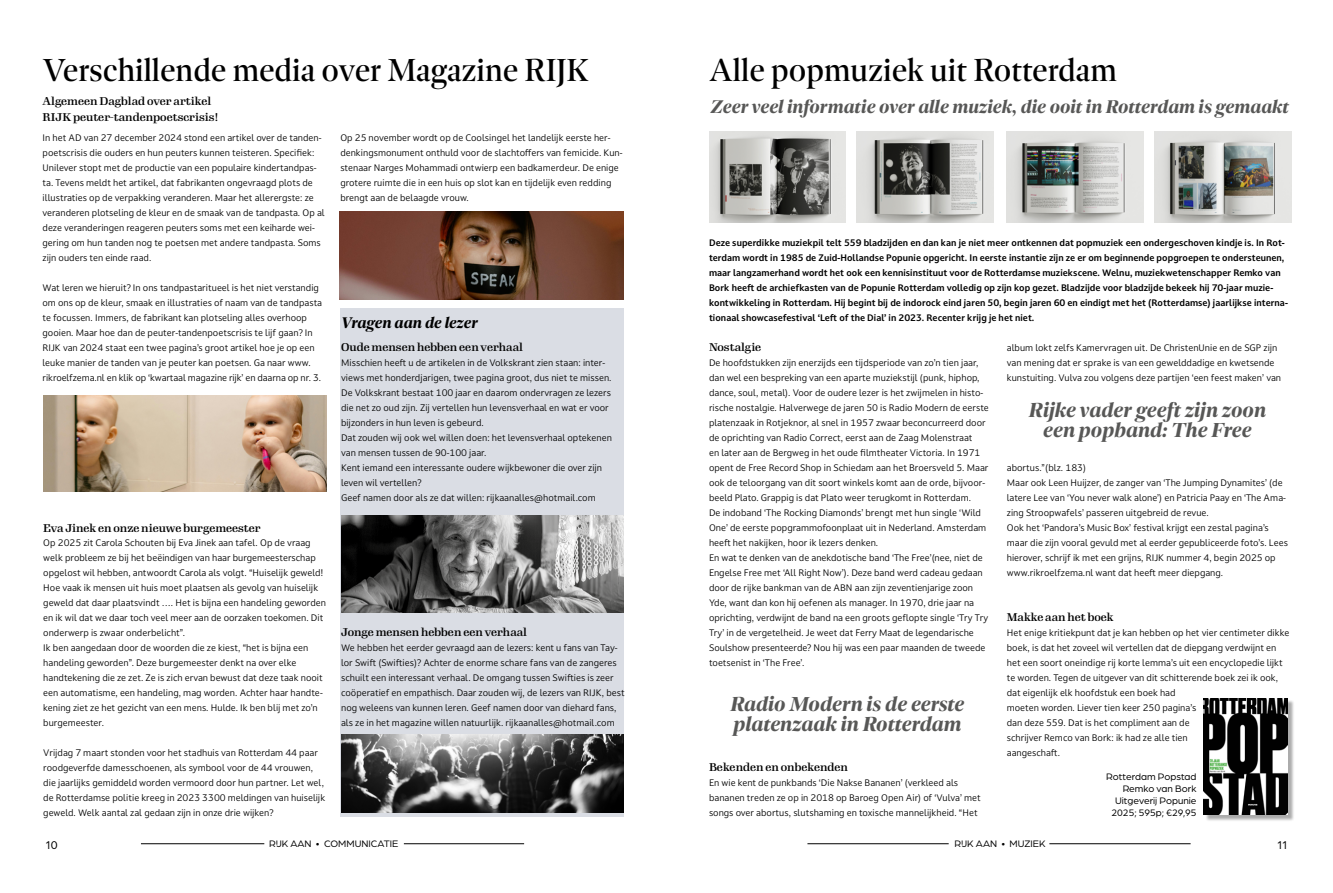
<style>
.page{position:relative;width:1333px;height:893px;background:#fff}
.page>*{position:absolute;margin:0;border:0;box-sizing:border-box;transform-origin:0 0}
.t1{font:33px "Dejanire Headline";color:#000}
.t2{font:italic 700 21px/20px "Dejanire Headline";color:#575756}
.t3{font:italic 700 19px "Dejanire Headline";color:#575756}
.t4{font:italic 700 16px "Dejanire Headline";color:#000}
.t5{font:12px "Arboria";color:#000}
.t6{font:500 11px/16px "Gimlet Display";color:#000}
.t7{font:10px/12px "Arboria";color:#000;text-align:right}
.t8{font:9px/15px "Darkmode Darkmode On";color:#000}
.t9{font:700 9px/15px "Darkmode Darkmode On";color:#000}
</style>
<div class="page">
<hr style="left:404px;top:843px;width:120px;height:1px;background:#000">
<hr style="left:141px;top:843px;width:123px;height:1px;background:#000">
<div style="left:340px;top:308px;width:284px;height:508px;background:#dadde4"></div>
<img style="left:340px;top:212px;width:284px;height:87px">
<img style="left:43px;top:395px;width:283px;height:97px">
<img style="left:341px;top:515px;width:283px;height:97px">
<img style="left:341px;top:734px;width:283px;height:78px">
<hr style="left:1049px;top:843px;width:141px;height:1px;background:#000">
<hr style="left:807px;top:843px;width:141px;height:1px;background:#000">
<div style="left:1205px;top:700px;width:89px;height:122px;background:#000;opacity:.33"></div>
<img style="left:1203px;top:698px;width:84px;height:117px">
<img style="left:709px;top:131px;width:136px;height:91px">
<img style="left:856px;top:131px;width:137px;height:91px">
<img style="left:1006px;top:131px;width:137px;height:91px">
<img style="left:1154px;top:131px;width:136px;height:91px">
<h1 class="t1" style="left:43px;top:51px;width:548px">Verschillende media over Magazine RIJK</h1>
<p class="t6" style="left:43px;top:92px;width:177px">Algemeen Dagblad over artikel<br>RIJK peuter-tandenpoetscrisis!</p>
<p class="t8" style="left:43px;top:130px;width:284px">In het AD van 27 december 2024 stond een artikel over de tanden&shy;poetscrisis die ouders en hun peuters kunnen teisteren. Specifiek:<br>Unilever stopt met de productie van een populaire kindertandpas&shy;ta. Tevens meldt het artikel, dat fabrikanten ongevraagd plots de illustraties op de verpakking veranderen. Maar het allerergste: ze veranderen plotseling de kleur en de smaak van de tandpasta. Op al deze veranderingen reageren peuters soms met een keiharde wei&shy;gering om hun tanden nog te poetsen met andere tandpasta. Soms zijn ouders ten einde raad.</p>
<p class="t8" style="left:43px;top:280px;width:281px">Wat leren we hieruit? In ons tandpastaritueel is het niet verstandig om ons op de kleur, smaak en illustraties of naam van de tandpasta te focussen. Immers, de fabrikant kan plotseling alles overhoop gooien. Maar hoe dan de peuter-tandenpoetscrisis te lijf gaan? In RIJK van 2024 staat een twee pagina’s groot artikel hoe je op een leuke manier de tanden van je peuter kan poetsen. Ga naar www. rikroelfzema.nl en klik op ‘kwartaal magazine rijk’ en daarna op nr. 3.</p>
<p class="t6" style="left:43px;top:520px;width:219px">Eva Jinek en onze nieuwe burgemeester</p>
<p class="t8" style="left:43px;top:535px;width:284px">Op 2025 zit Carola Schouten bij Eva Jinek aan tafel. Op de vraag welk probleem ze bij het beëindigen van haar burgemeesterschap opgelost wil hebben, antwoordt Carola als volgt. “Huiselijk geweld!<br>Hoe vaak ik mensen uit huis moet plaatsen als gevolg van huiselijk geweld dat daar plaatsvindt …. Het is bijna een handeling geworden en ik wil dat we daar toch veel meer aan de oorzaken toekomen. Dit onderwerp is zwaar onderbelicht”.<br>Ik ben aangedaan door de woorden die ze kiest, “het is bijna een handeling geworden”. Deze burgemeester denkt na over elke handtekening die ze zet. Ze is zich ervan bewust dat deze taak nooit een automatisme, een handeling, mag worden. Achter haar handte&shy;kening ziet ze het gezicht van een mens. Hulde. Ik ben blij met zo’n burgemeester.</p>
<p class="t8" style="left:43px;top:745px;width:283px">Vrijdag 7 maart stonden voor het stadhuis van Rotterdam 44 paar roodgeverfde damesschoenen, als symbool voor de 44 vrouwen, die jaarlijks gemiddeld worden vermoord door hun partner. Let wel, de Rotterdamse politie kreeg in 2023 3300 meldingen van huiselijk geweld. Welk aantal zal gedaan zijn in onze drie wijken?</p>
<p class="t8" style="left:340px;top:130px;width:284px">Op 25 november wordt op de Coolsingel het landelijk eerste her&shy;denkingsmonument onthuld voor de slachtoffers van femicide. Kun&shy;stenaar Narges Mohammadi ontwierp een badkamerdeur. De enige grotere ruimte die in een huis op slot kan en tijdelijk even redding brengt aan de belaagde vrouw.</p>
<h3 class="t4" style="left:341px;top:313px;width:138px">Vragen aan de lezer</h3>
<p class="t6" style="left:341px;top:339px;width:183px">Oude mensen hebben een verhaal</p>
<p class="t8" style="left:341px;top:355px;width:272px">Misschien heeft u de artikelen in de Volkskrant zien staan: inter&shy;views met honderdjarigen, twee pagina groot, dus niet te missen.<br>De Volkskrant bestaat 100 jaar en daarom ondervragen ze lezers die net zo oud zijn. Zij vertellen hun levensverhaal en wat er voor bijzonders in hun leven is gebeurd.<br>Dat zouden wij ook wel willen doen: het levensverhaal optekenen van mensen tussen de 90-100 jaar.<br>Kent iemand een interessante oudere wijkbewoner die over zijn leven wil vertellen?<br>Geef namen door als ze dat willen: rijkaanalles@hotmail.com</p>
<p class="t6" style="left:341px;top:624px;width:187px">Jonge mensen hebben een verhaal</p>
<p class="t8" style="left:341px;top:640px;width:285px">We hebben het eerder gevraagd aan de lezers: kent u fans van Tay&shy;lor Swift (Swifties)? Achter de enorme schare fans van de zangeres schuilt een interessant verhaal. De omgang tussen Swifties is zeer coöperatief en empathisch. Daar zouden wij, de lezers van RIJK, best nog weleens van kunnen leren. Geef namen door van diehard fans, als ze in het magazine willen natuurlijk. rijkaanalles@hotmail.com</p>
<h1 class="t1" style="left:709px;top:51px;width:409px">Alle popmuziek uit Rotterdam</h1>
<h3 class="t3" style="left:710px;top:96px;width:580px">Zeer veel informatie over alle muziek, die ooit in Rotterdam is gemaakt</h3>
<p class="t9" style="left:709px;top:235px;width:580px">Deze superdikke muziekpil telt 559 bladzijden en dan kan je niet meer ontkennen dat popmuziek een ondergeschoven kindje is. In Rot&shy;terdam wordt in 1985 de Zuid-Hollandse Popunie opgericht. In eerste instantie zijn ze er om beginnende popgroepen te ondersteunen, maar langzamerhand wordt het ook een kennisinstituut voor de Rotterdamse muziekscene. Welnu, muziekwetenschapper Remko van Bork heeft de archiefkasten van de Popunie Rotterdam volledig op zijn kop gezet. Bladzijde voor bladzijde bekeek hij 70-jaar muzie&shy;kontwikkeling in Rotterdam. Hij begint bij de indorock eind jaren 50, begin jaren 60 en eindigt met het (Rotterdamse) jaarlijkse interna&shy;tionaal showcasefestival ‘Left of the Dial’ in 2023. Recenter krijg je het niet.</p>
<p class="t6" style="left:709px;top:339px;width:54px">Nostalgie</p>
<p class="t8" style="left:709px;top:355px;width:281px">De hoofdstukken zijn enerzijds een tijdsperiode van zo’n tien jaar, dan wel een bespreking van een aparte muziekstijl (punk, hiphop, dance, soul, metal). Voor de oudere lezer is het zwijmelen in histo&shy;rische nostalgie. Halverwege de jaren 50 is Radio Modern de eerste platenzaak in Rotjeknor, al snel in 1957 zwaar beconcurreerd door de oprichting van Radio Correct, eerst aan de Zaag Molenstraat<br>en later aan de Bergweg in het oude filmtheater Victoria. In 1971 opent de Free Record Shop in Schiedam aan het Broersveld 5. Maar ook de teloorgang van dit soort winkels komt aan de orde, bijvoor&shy;beeld Plato. Grappig is dat Plato weer terugkomt in Rotterdam.<br>De indoband ‘The Rocking Diamonds’ brengt met hun single ‘Wild One’ de eerste popgrammofoonplaat uit in Nederland. Amsterdam heeft het nakijken, hoor ik lezers denken.<br>En wat te denken van de anekdotische band ‘The Free’(nee, niet de Engelse Free met ‘All Right Now’). Deze band werd cadeau gedaan door de rijke bankman van de ABN aan zijn zeventienjarige zoon Yde, want dan kon hij oefenen als manager. In 1970, drie jaar na oprichting, verdwijnt de band na een groots geflopte single ‘Try Try Try’ in de vergetelheid. Je weet dat Ferry Maat de legendarische Soulshow presenteerde? Nou hij was een paar maanden de tweede toetsenist in ‘The Free’.</p>
<h2 class="t2" style="left:730px;top:694px;width:235px">Radio Modern is de eerste platenzaak in Rotterdam</h2>
<p class="t6" style="left:709px;top:759px;width:140px">Bekenden en onbekenden</p>
<p class="t8" style="left:709px;top:775px;width:273px">En wie kent de punkbands ‘Die Nakse Bananen’ (verkleed als bananen treden ze op in 2018 op Baroeg Open Air) of ‘Vulva’ met songs over abortus, slutshaming en toxische mannelijkheid. “Het</p>
<p class="t8" style="left:1006px;top:340px;width:276px">album lokt zelfs Kamervragen uit. De ChristenUnie en de SGP zijn van mening dat er sprake is van een gewelddadige en kwetsende kunstuiting. Vulva zou volgens deze partijen ‘een feest maken’ van</p>
<h2 class="t2" style="left:1028px;top:400px;width:239px;text-align:center">Rijke vader geeft zijn zoon een popband: The Free</h2>
<p class="t8" style="left:1006px;top:460px;width:282px">abortus.”(blz. 183)<br>Maar ook Leen Huijzer, de zanger van ‘The Jumping Dynamites’ (de latere Lee van ‘You never walk alone’) en Patricia Paay en ‘The Ama&shy;zing Stroopwafels’ passeren uitgebreid de revue.<br>Ook het ‘Pandora’s Music Box’ festival krijgt een zestal pagina’s maar die zijn vooral gevuld met al eerder gepubliceerde foto’s. Lees hierover, schrijf ik met een grijns, RIJK nummer 4, begin 2025 op www.rikroelfzema.nl want dat heeft meer diepgang.</p>
<p class="t6" style="left:1006px;top:609px;width:108px">Makke aan het boek</p>
<p class="t8" style="left:1006px;top:625px;width:284px">Het enige kritiekpunt dat je kan hebben op het vier centimeter dikke boek, is dat het zoveel wil vertellen dat de diepgang verdwijnt en het een soort oneindige rij korte lemma’s uit een encyclopedie lijkt te worden. Tegen de uitgever van dit schitterende boek zei ik ook, dat eigenlijk elk hoofdstuk een boek had<br>moeten worden. Liever tien keer 250 pagina’s<br>dan deze 559. Dat is het compliment aan de<br>schrijver Remco van Bork: ik had ze alle tien<br>aangeschaft.</p>
<p class="t7" style="left:1106px;top:770px;width:92px">Rotterdam Popstad<br>Remko van Bork<br>Uitgeverij Popunie<br>2025; 595p; €29,95</p>
<p class="t7" style="left:269px;top:838px;width:131px">RIJK AAN • COMMUNICATIE</p>
<p class="t7" style="left:954px;top:838px;width:92px">RIJK AAN • MUZIEK</p>
<h3 class="t5" style="left:45px;top:837px;width:14px">10</h3>
<h3 class="t5" style="left:1276px;top:837px;width:12px">11</h3>
</div>
